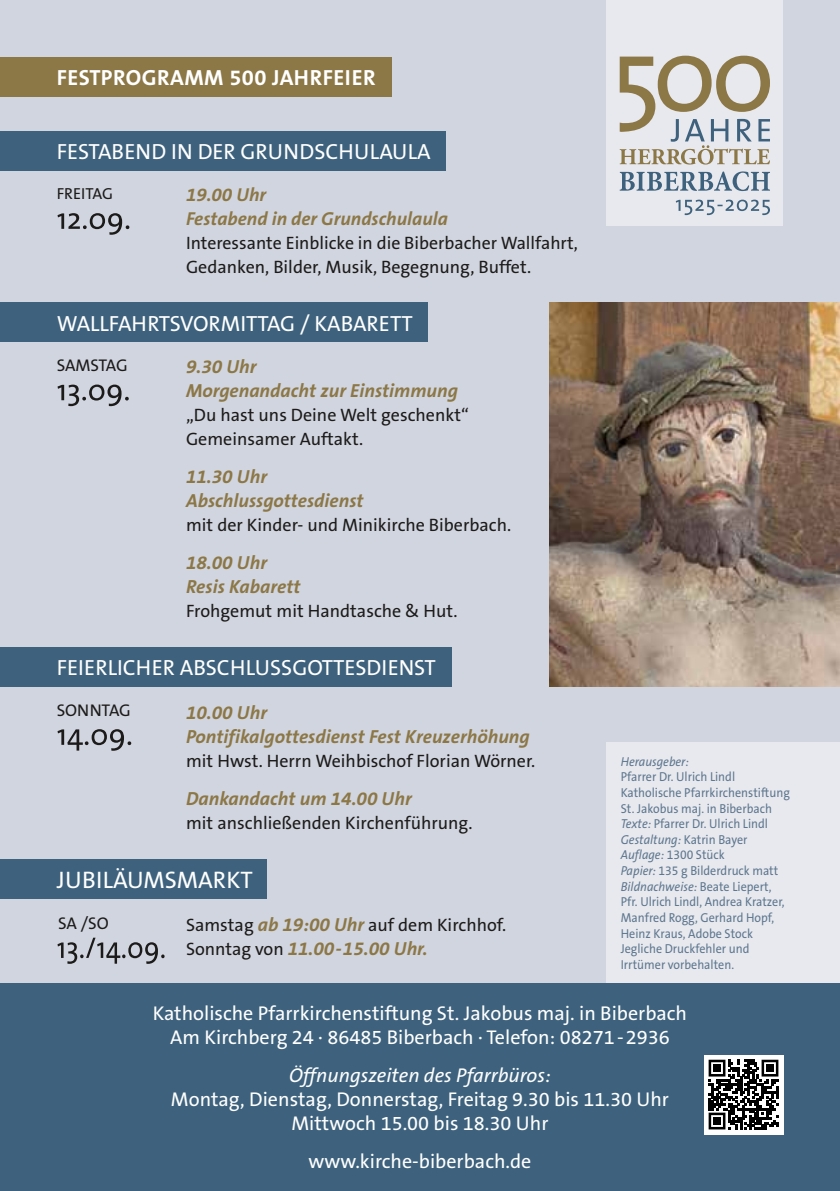
<style>
.page{position:relative;width:840px;height:1191px;background:#fff}
.page>*{position:absolute;margin:0;border:0;box-sizing:border-box;transform-origin:0 0}
.t1{font:24px "The Sans B5 Plain";color:#fff}
.t2{font:22px "The Sans B5 Plain";color:#fff}
.t3{font:700 22px "The Sans B7";letter-spacing:.02em;color:#fff}
.t4{font:20px/24px "The Sans B5 Plain";color:#fff;text-align:center}
.t5{font:italic 20px "The Sans B5 Plain";color:#fff}
.t6{font:italic 700 19px/24px "The Sans B7";color:#8c7746}
.t7{font:italic 700 18.8px/24px "The Sans B7";color:#8c7746}
.t8{font:18px/24px "The Sans B5 Plain";color:#1c1b1a}
.t9{font:17px "The Sans B5 Plain";letter-spacing:-.01em;color:#1c1b1a}
.t10{font:16px "The Sans B5 Plain";color:#1c1b1a}
.t11{font:13px/15.6px "The Sans B5 Plain";color:#5e778f;scale:.93 1}
.t12{font:italic 13px "The Sans B5 Plain";color:#5e778f;scale:.93 1}
.s1{font-style:italic}
.s2{font-family:"The Sans B7";font-weight:700;font-style:italic;font-size:19px;color:#8c7746}
.s3{font-family:"The Sans B5 Plain";font-weight:400;font-style:normal;font-size:18px;color:#1c1b1a}
</style>
<div class="page">
<div style="left:0;top:0;width:839px;height:1003px;background:#d1d5df"></div>
<div style="left:606px;top:742px;width:233px;height:241px;background:#e8e9ee"></div>
<div style="left:0;top:983px;width:839px;height:208px;background:#3e627d"></div>
<div style="left:703px;top:1055px;width:79px;height:79px;background:#fff"></div>
<svg style="left:708px;top:1059px;width:70px;height:70px"></svg>
<div style="left:713px;top:1064px;width:7px;height:7px;background:#000"></div>
<div style="left:766px;top:1064px;width:7px;height:7px;background:#000"></div>
<div style="left:713px;top:1117px;width:7px;height:7px;background:#000"></div>
<div style="left:0;top:131px;width:445px;height:40px;background:#3e627d"></div>
<div style="left:0;top:302px;width:427px;height:40px;background:#3e627d"></div>
<div style="left:0;top:647px;width:451px;height:39px;background:#3e627d"></div>
<div style="left:0;top:57px;width:391px;height:40px;background:#8c7746"></div>
<svg style="left:57px;top:213px;width:72px;height:22px"></svg>
<svg style="left:57px;top:384px;width:72px;height:22px"></svg>
<svg style="left:57px;top:729px;width:74px;height:21px"></svg>
<div style="left:0;top:859px;width:266px;height:40px;background:#3e627d"></div>
<svg style="left:57px;top:937px;width:107px;height:26px"></svg>
<img style="left:549px;top:302px;width:290px;height:384px">
<div style="left:606px;top:0;width:176px;height:226px;background:#e8e9ee"></div>
<svg style="left:675px;top:200px;width:94px;height:15px"></svg>
<svg style="left:619px;top:171px;width:150px;height:20px"></svg>
<svg style="left:619px;top:56px;width:150px;height:108px"></svg>
<h2 class="t3" style="left:57px;top:66px;width:320px">FESTPROGRAMM 500 JAHRFEIER</h2>
<h2 class="t2" style="left:57px;top:140px;width:375px">FESTABEND IN DER GRUNDSCHULAULA</h2>
<h3 class="t7" style="left:186px;top:184px;width:263px">19.00 Uhr<br>Festabend in der Grundschulaula</h3>
<h3 class="t8" style="left:186px;top:232px;width:393px">Interessante Einblicke in die Biberbacher Wallfahrt,<br>Gedanken, Bilder, Musik, Begegnung, Buffet.</h3>
<p class="t10" style="left:57px;top:186px;width:58px">FREITAG</p>
<h2 class="t2" style="left:57px;top:312px;width:357px">WALLFAHRTSVORMITTAG / KABARETT</h2>
<h3 class="t9" style="left:57px;top:357px;width:72px">SAMSTAG</h3>
<h3 class="t6" style="left:186px;top:355px;width:273px">9.30 Uhr<br>Morgenandacht zur Einstimmung</h3>
<h3 class="t8" style="left:186px;top:403px;width:284px">„Du hast uns Deine Welt geschenkt“<br>Gemeinsamer Auftakt.</h3>
<h3 class="t6" style="left:186px;top:465px;width:179px">11.30 Uhr<br>Abschlussgottesdienst</h3>
<h3 class="t8" style="left:186px;top:513px;width:326px">mit der Kinder- und Minikirche Biberbach.</h3>
<h3 class="t6" style="left:186px;top:551px;width:116px">18.00 Uhr<br>Resis Kabarett</h3>
<h3 class="t8" style="left:186px;top:599px;width:273px">Frohgemut mit Handtasche &amp; Hut.</h3>
<h2 class="t2" style="left:57px;top:656px;width:380px">FEIERLICHER ABSCHLUSSGOTTESDIENST</h2>
<h3 class="t9" style="left:57px;top:701px;width:76px">SONNTAG</h3>
<h3 class="t6" style="left:186px;top:701px;width:345px">10.00 Uhr<br>Pontifikalgottesdienst Fest Kreuzerhöhung</h3>
<h3 class="t8" style="left:186px;top:749px;width:350px">mit Hwst. Herrn Weihbischof Florian Wörner.</h3>
<h3 class="t6" style="left:186px;top:787px;width:227px">Dankandacht um 14.00 Uhr</h3>
<h3 class="t8" style="left:186px;top:811px;width:288px">mit anschließenden Kirchenführung.</h3>
<p class="t12" style="left:620px;top:754px;width:75px">Herausgeber:</p>
<p class="t11" style="left:620px;top:769px;width:183px">Pfarrer Dr. Ulrich Lindl<br>Katholische Pfarrkirchenstiftung<br>St. Jakobus maj. in Biberbach<br><span class="s1">Texte:</span> Pfarrer Dr. Ulrich Lindl<br><span class="s1">Gestaltung:</span> Katrin Bayer<br><span class="s1">Auflage:</span> 1300 Stück<br><span class="s1">Papier:</span> 135 g Bilderdruck matt<br><span class="s1">Bildnachweise:</span> Beate Liepert,<br>Pfr. Ulrich Lindl, Andrea Kratzer,<br>Manfred Rogg, Gerhard Hopf,<br>Heinz Kraus, Adobe Stock<br>Jegliche Druckfehler und<br>Irrtümer vorbehalten.</p>
<h3 class="t4" style="left:153px;top:1002px;width:535px">Katholische Pfarrkirchenstiftung St. Jakobus maj. in Biberbach<br>Am Kirchberg 24 · 86485 Biberbach · Telefon: 08271 -2936</h3>
<h3 class="t5" style="left:289px;top:1065px;width:263px">Öffnungszeiten des Pfarrbüros:</h3>
<h3 class="t4" style="left:171px;top:1088px;width:499px">Montag, Dienstag, Donnerstag, Freitag 9.30 bis 11.30 Uhr<br>Mittwoch 15.00 bis 18.30 Uhr</h3>
<h3 class="t4" style="left:308px;top:1150px;width:224px">www.kirche-biberbach.de</h3>
<h1 class="t1" style="left:57px;top:867px;width:197px">JUBILÄUMSMARKT</h1>
<h3 class="t9" style="left:58px;top:914px;width:52px">SA /SO</h3>
<h3 class="t8" style="left:186px;top:913px;width:322px">Samstag <span class="s2">ab 19:00 Uhr</span> auf dem Kirchhof.</h3>
<h3 class="t6" style="left:186px;top:936px;width:243px"><span class="s3">Sonntag von</span> 11.00-15.00 Uhr.</h3>
</div>
